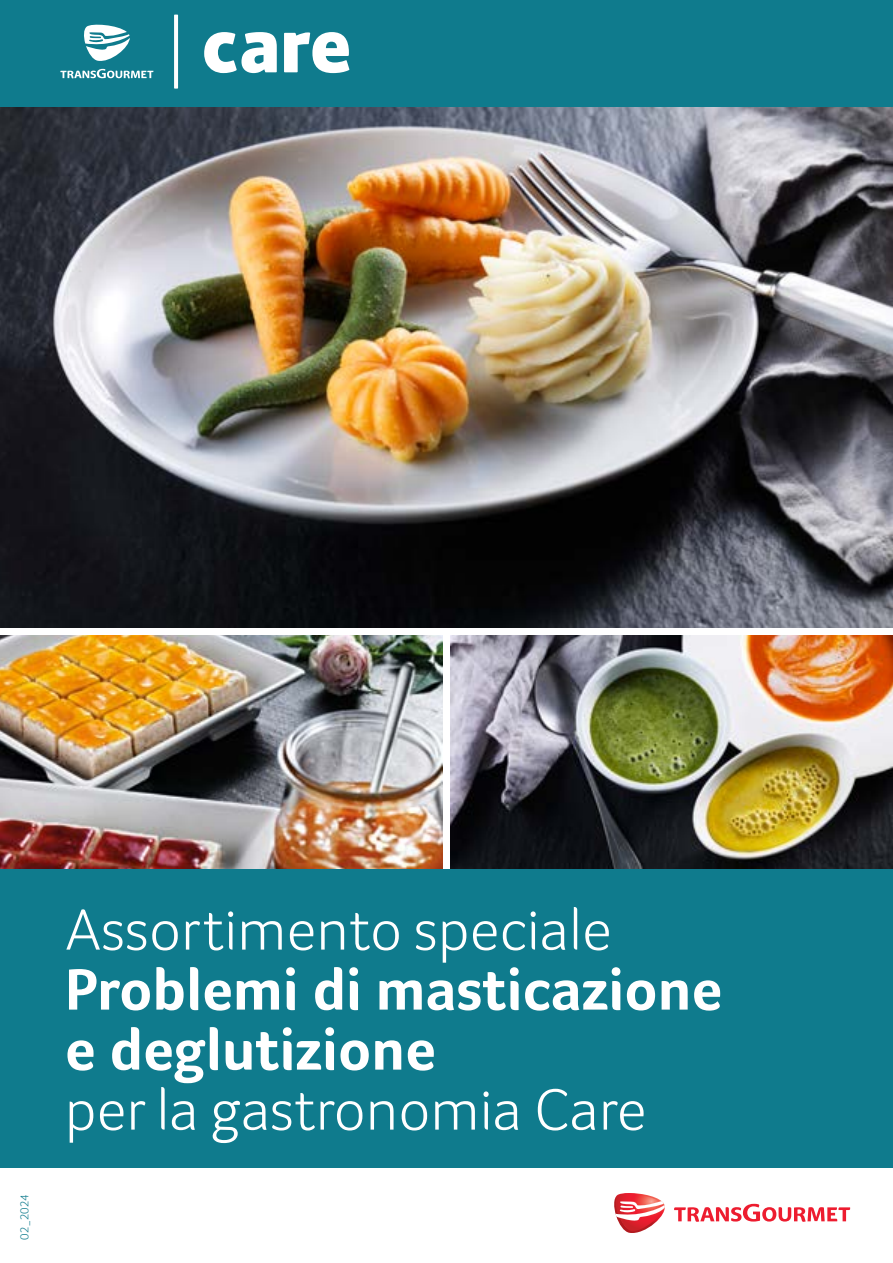
<style>
.page{position:relative;width:893px;height:1263px;background:#fff}
.page>*{position:absolute;margin:0;border:0;box-sizing:border-box;transform-origin:0 0}
.t1{font:300 60px "Transgourmet";color:#fff}
.t2{font:700 60px "Transgourmet";color:#fff}
.Untertitel_GRAU_32_34{font:300 12px "Transgourmet";letter-spacing:.01em;color:#0f7b8d}
</style>
<div class="page">
<img style="left:0;top:106px;width:893px;height:521px">
<img style="left:451px;top:636px;width:442px;height:234px">
<img style="left:0;top:636px;width:442px;height:234px">
<div style="left:0;top:870px;width:893px;height:298px;background:#0f7b8d"></div>
<div style="left:0;top:0;width:893px;height:106px;background:#0f7b8d"></div>
<svg style="left:174px;top:15px;width:4px;height:74px"></svg>
<svg style="left:204px;top:32px;width:145px;height:41px"></svg>
<svg style="left:84px;top:24px;width:46px;height:37px"></svg>
<svg style="left:60px;top:69px;width:93px;height:9px"></svg>
<svg style="left:614px;top:1193px;width:236px;height:40px"></svg>
<p class="Untertitel_GRAU_32_34" style="left:18px;top:1239px;width:47px;rotate:-90deg">02_2024</p>
<p class="t1" style="left:65px;top:895px;width:548px">Assortimento speciale</p>
<p class="t2" style="left:65px;top:954px;width:659px">Problemi di masticazione</p>
<p class="t2" style="left:65px;top:1014px;width:373px">e deglutizione</p>
<p class="t1" style="left:65px;top:1075px;width:583px">per la gastronomia Care</p>
</div>
